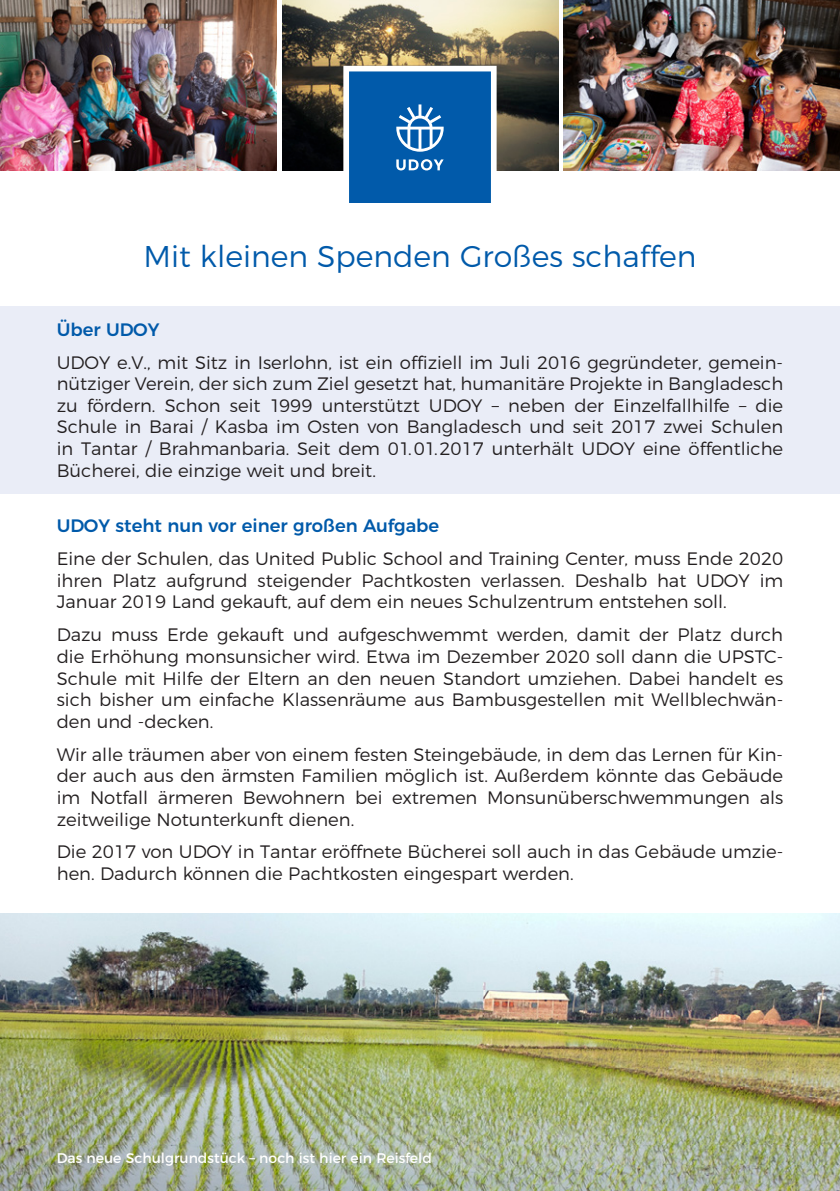
<style>
.page{position:relative;width:840px;height:1191px;background:#fff}
.page>*{position:absolute;margin:0;border:0;box-sizing:border-box;transform-origin:0 0}
.t1{font:300 30px "Montserrat";color:#015aaa}
.t2{font:300 18px/21.6px "Montserrat";color:#231f20;text-align:justify}
.t3{font:500 18px "Montserrat";color:#015aaa}
.t4{font:14px "Montserrat";color:#fff}
</style>
<div class="page">
<div style="left:0;top:306px;width:839px;height:187px;background:#eaedf7"></div>
<img style="left:282px;top:0;width:275px;height:170px">
<img style="left:563px;top:0;width:276px;height:170px">
<svg style="left:340px;top:63px;width:159px;height:140px;background:#2d73b2"></svg>
<img style="left:0;top:913px;width:839px;height:278px">
<img style="left:0;top:0;width:276px;height:170px">
<h1 class="t1" style="left:143px;top:233px;width:554px">Mit kleinen Spenden Großes schaffen</h1>
<p class="t3" style="left:57px;top:315px;width:104px">Über UDOY</p>
<p class="t2" style="left:57px;top:350px;width:727px">UDOY e.V., mit Sitz in Iserlohn, ist ein offiziell im Juli 2016 gegründeter, gemein&shy;nütziger Verein, der sich zum Ziel gesetzt hat, humanitäre Projekte in Bangladesch zu fördern. Schon seit 1999 unterstützt UDOY – neben der Einzelfallhilfe – die Schule in Barai / Kasba im Osten von Bangladesch und seit 2017 zwei Schulen in Tantar / Brahmanbaria. Seit dem 01.01.2017 unterhält UDOY eine öffentliche Bücherei, die einzige weit und breit.</p>
<p class="t3" style="left:57px;top:511px;width:384px">UDOY steht nun vor einer großen Aufgabe</p>
<p class="t2" style="left:57px;top:546px;width:727px">Eine der Schulen, das United Public School and Training Center, muss Ende 2020 ihren Platz aufgrund steigender Pachtkosten verlassen. Deshalb hat UDOY im Januar 2019 Land gekauft, auf dem ein neues Schulzentrum entstehen soll.</p>
<p class="t2" style="left:57px;top:622px;width:727px;text-align:left">Dazu muss Erde gekauft und aufgeschwemmt werden, damit der Platz durch die Erhöhung monsunsicher wird. Etwa im Dezember 2020 soll dann die UPSTC-- Schule mit Hilfe der Eltern an den neuen Standort umziehen. Dabei handelt es sich bisher um einfache Klassenräume aus Bambusgestellen mit Wellblechwän&shy;den und -decken.</p>
<p class="t2" style="left:57px;top:742px;width:727px">Wir alle träumen aber von einem festen Steingebäude, in dem das Lernen für Kin&shy;der auch aus den ärmsten Familien möglich ist. Außerdem könnte das Gebäude im Notfall ärmeren Bewohnern bei extremen Monsunüberschwemmungen als zeitweilige Notunterkunft dienen.</p>
<p class="t2" style="left:57px;top:839px;width:727px">Die 2017 von UDOY in Tantar eröffnete Bücherei soll auch in das Gebäude umzie&shy;hen. Dadurch können die Pachtkosten eingespart werden.</p>
<p class="t4" style="left:57px;top:1146px;width:376px">Das neue Schulgrundstück – noch ist hier ein Reisfeld</p>
</div>
